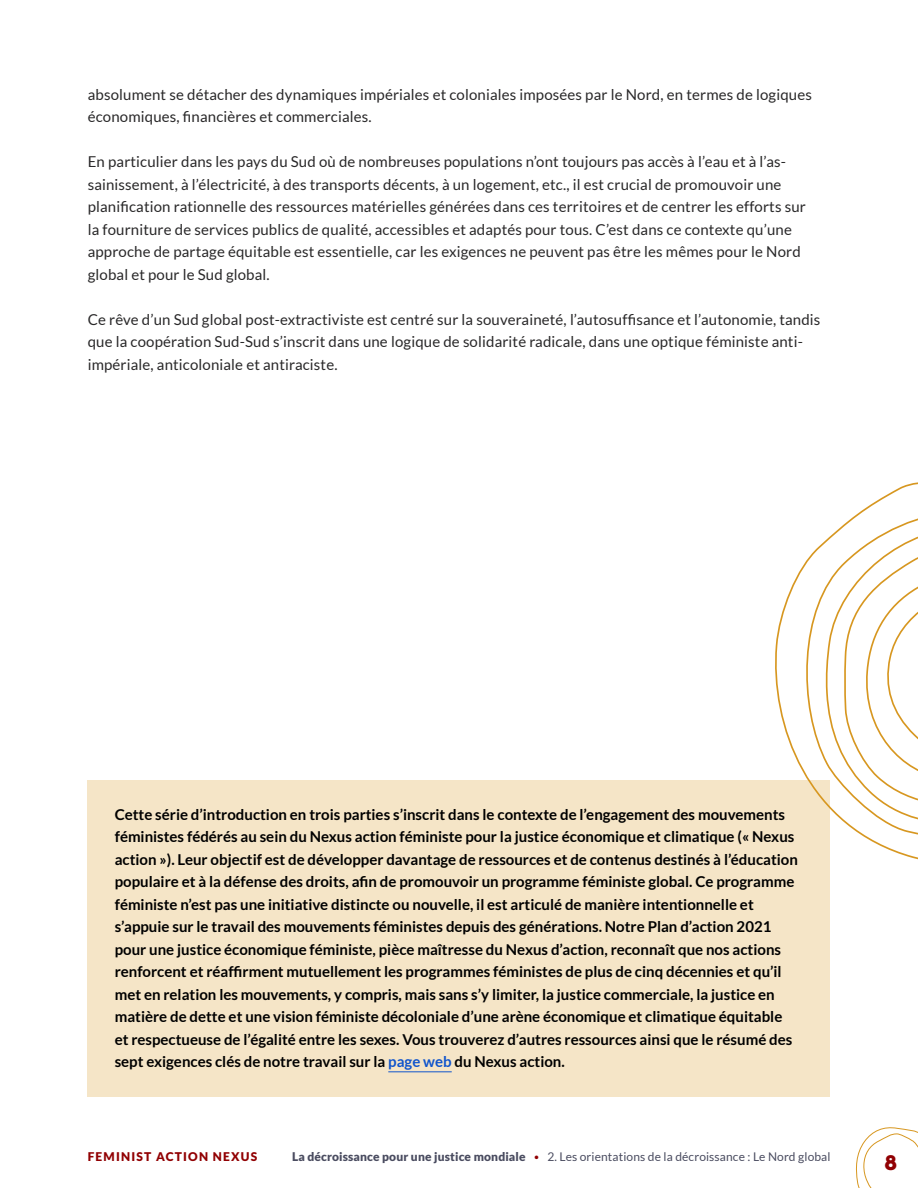
<style>
.page{position:relative;width:918px;height:1188px;background:#fff}
.page>*{position:absolute;margin:0;border:0;box-sizing:border-box;transform-origin:0 0}
.t1{font:21px "Intro";color:#910003}
.Box_Text{font:700 15px/22.5px "Lato";color:#000}
.Body_Copy{font:15px/22.5px "Lato";letter-spacing:.01em;color:#292829}
.t2{font:12px "Lato";letter-spacing:.01em;color:#4a4c60}
.t3{font:900 12px "Lato";letter-spacing:.1em;color:#910003}
.s1{color:#15c}
.s2{font-weight:900}
.s3{font-weight:300;color:#910003}
</style>
<div class="page">
<svg style="left:855px;top:1127px;width:63px;height:61px"></svg>
<div style="left:88px;top:781px;width:742px;height:316px;background:#f5e5c7"></div>
<hr style="left:388px;top:1071px;width:64px;height:1px;background:#15c">
<svg style="left:770px;top:482px;width:148px;height:378px"></svg>
<p class="Body_Copy" style="left:88px;top:83px;width:726px">absolument se détacher des dynamiques impériales et coloniales imposées par le Nord, en termes de logiques économiques, financières et commerciales.</p>
<p class="Body_Copy" style="left:88px;top:151px;width:720px">En particulier dans les pays du Sud où de nombreuses populations n’ont toujours pas accès à l’eau et à l’as&shy;sainissement, à l’électricité, à des transports décents, à un logement, etc., il est crucial de promouvoir une planification rationnelle des ressources matérielles générées dans ces territoires et de centrer les efforts sur la fourniture de services publics de qualité, accessibles et adaptés pour tous. C’est dans ce contexte qu’une approche de partage équitable est essentielle, car les exigences ne peuvent pas être les mêmes pour le Nord global et pour le Sud global.</p>
<p class="Body_Copy" style="left:88px;top:308px;width:734px">Ce rêve d’un Sud global post-extractiviste est centré sur la souveraineté, l’autosuffisance et l’autonomie, tandis que la coopération Sud-Sud s’inscrit dans une logique de solidarité radicale, dans une optique féministe anti&shy;impériale, anticoloniale et antiraciste.</p>
<p class="Box_Text" style="left:115px;top:803px;width:685px">Cette série d’introduction en trois parties s’inscrit dans le contexte de l’engagement des mouvements féministes fédérés au sein du Nexus action féministe pour la justice économique et climatique (« Nexus action »). Leur objectif est de développer davantage de ressources et de contenus destinés à l’éducation populaire et à la défense des droits, afin de promouvoir un programme féministe global. Ce programme féministe n’est pas une initiative distincte ou nouvelle, il est articulé de manière intentionnelle et s’appuie sur le travail des mouvements féministes depuis des générations. Notre Plan d’action 2021 pour une justice économique féministe, pièce maîtresse du Nexus d’action, reconnaît que nos actions renforcent et réaffirment mutuellement les programmes féministes de plus de cinq décennies et qu’il met en relation les mouvements, y compris, mais sans s’y limiter, la justice commerciale, la justice en matière de dette et une vision féministe décoloniale d’une arène économique et climatique équitable et respectueuse de l’égalité entre les sexes. Vous trouverez d’autres ressources ainsi que le résumé des sept exigences clés de notre travail sur la <span class="s1">page web</span> du Nexus action.</p>
<p class="t3" style="left:88px;top:1150px;width:171px">FEMINIST ACTION NEXUS</p>
<p class="t2" style="left:292px;top:1150px;width:540px"><span class="s2">La décroissance pour une justice mondiale</span> <span class="s3">•</span> 2. Les orientations de la décroissance : Le Nord global</p>
<h1 class="t1" style="left:885px;top:1150px;width:14px">8</h1>
</div>
